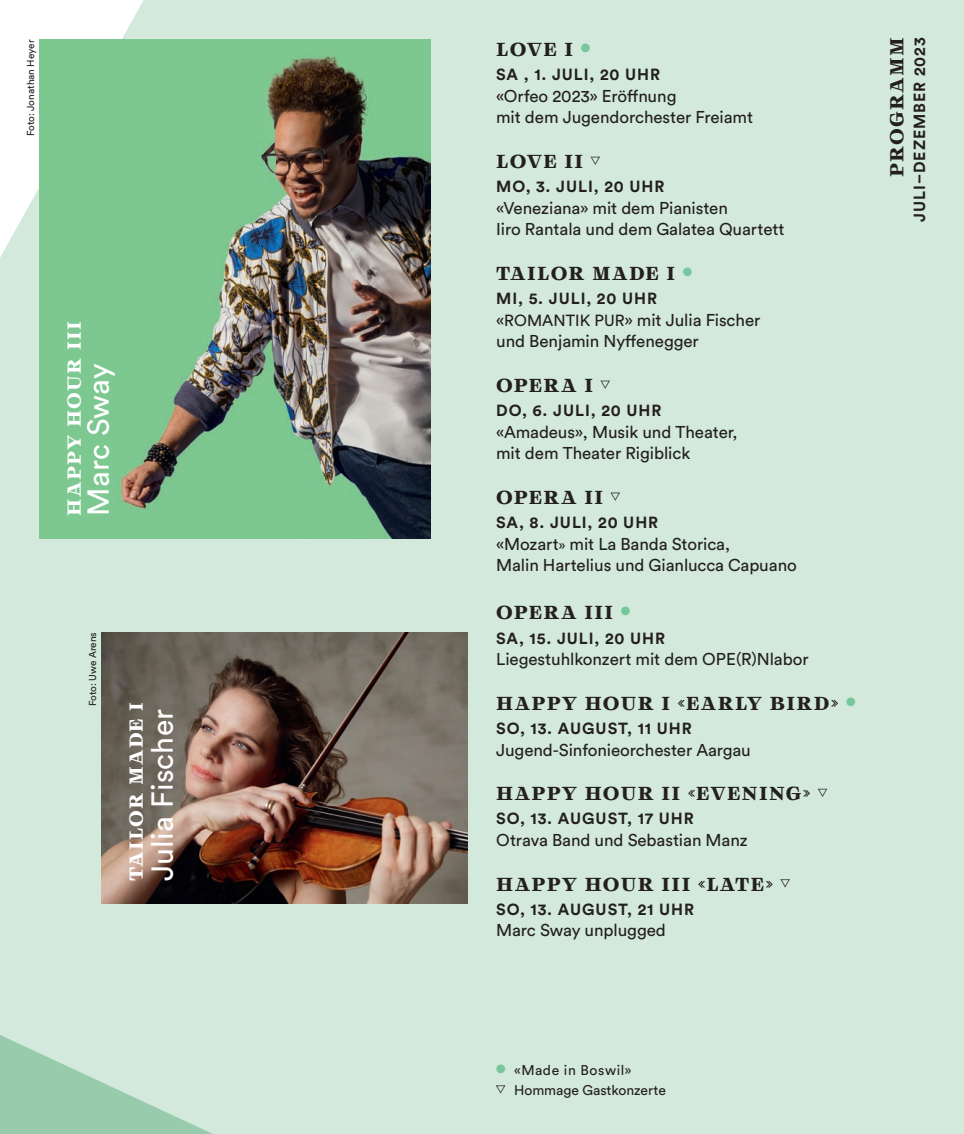
<style>
.page{position:relative;width:964px;height:1134px;background:#d3e9db}
.page>*{position:absolute;margin:0;border:0;box-sizing:border-box;transform-origin:0 0}
._2_Datum{font:30px "Circular Std";letter-spacing:.01em;color:#fff}
._1_Thema{font:900 18px "PP Grafier";letter-spacing:.08em;color:#231f20}
._6_Thema_Bildlegende{font:900 18px "PP Grafier";letter-spacing:.08em;color:#fff}
._2_Datum-2{font:900 18px "PP Grafier";letter-spacing:.08em;color:#231f20}
._4_Programmtext{font:17px/21.6px "Circular Std";letter-spacing:-.005em;color:#231f20}
._2_Datum-3{font:700 16px "Circular Std";letter-spacing:.06em;color:#231f20}
._8_Legenden_klein{font:14px "Circular Std";letter-spacing:-.005em;color:#231f20}
._8_Legenden_klein-2{font:14px "Circular Std";letter-spacing:.04em;color:#231f20}
._8_Legenden_klein-3{font:10px "Circular Std";letter-spacing:-.005em;color:#231f20}
.s1{font-size:16px}
.s2{font-size:14px}
.s3{color:#77c69c}
.s4{color:#57585a}
</style>
<div class="page">
<svg style="left:0;top:578px;width:249px;height:556px;background:#cce5d5"></svg>
<img style="left:40px;top:40px;width:391px;height:498px">
<img style="left:102px;top:632px;width:366px;height:272px">
<p class="_8_Legenden_klein-3" style="left:24px;top:136px;width:98px;rotate:-90deg">Foto: Jonathan Heyer</p>
<p class="_6_Thema_Bildlegende" style="left:62px;top:516px;width:196px;rotate:-90deg">HAPPY HOUR III</p>
<p class="_2_Datum" style="left:80px;top:516px;width:154px;rotate:-90deg">Marc Sway</p>
<p class="_8_Legenden_klein-3" style="left:87px;top:706px;width:75px;rotate:-90deg">Foto: Uwe Arens</p>
<p class="_6_Thema_Bildlegende" style="left:124px;top:881px;width:180px;rotate:-90deg">TAILOR MADE I</p>
<p class="_2_Datum" style="left:144px;top:881px;width:174px;rotate:-90deg">Julia Fischer</p>
<p class="_1_Thema" style="left:496px;top:38px;width:96px">LOVE I <sup>●</sup></p>
<p class="_2_Datum-3" style="left:496px;top:64px;width:165px">SA , 1. JULI, 20 UHR</p>
<p class="_4_Programmtext" style="left:496px;top:85px;width:258px">«Orfeo 2023» Eröffnung<br>mit dem Jugendorchester Freiamt</p>
<p class="_1_Thema" style="left:496px;top:149px;width:105px">LOVE II <sup>▼</sup></p>
<p class="_2_Datum-3" style="left:496px;top:176px;width:170px">MO, 3. JULI, 20 UHR</p>
<p class="_4_Programmtext" style="left:496px;top:197px;width:290px">«Veneziana» mit dem Pianisten<br>Iiro Rantala und dem Galatea Quartett</p>
<p class="_1_Thema" style="left:496px;top:261px;width:198px">TAILOR MADE I <sup>●</sup></p>
<p class="_2_Datum-3" style="left:496px;top:288px;width:162px">MI, 5. JULI, 20 UHR</p>
<p class="_4_Programmtext" style="left:496px;top:309px;width:266px">«<span class="s1">ROMANTIK PUR</span>» mit Julia Fischer und Benjamin Nyffenegger</p>
<p class="_1_Thema" style="left:496px;top:373px;width:115px">OPERA I <sup>▼</sup></p>
<p class="_2_Datum-3" style="left:496px;top:400px;width:167px">DO, 6. JULI, 20 UHR</p>
<p class="_4_Programmtext" style="left:496px;top:421px;width:243px">«Amadeus», Musik und Theater, mit dem Theater Rigiblick</p>
<p class="_1_Thema" style="left:496px;top:485px;width:125px">OPERA II <sup>▼</sup></p>
<p class="_2_Datum-3" style="left:496px;top:512px;width:163px">SA, 8. JULI, 20 UHR</p>
<p class="_4_Programmtext" style="left:496px;top:533px;width:302px">«Mozart<span class="s2">»</span> mit La Banda Storica,<br>Malin Hartelius und Gianlucca Capuano</p>
<p class="_1_Thema" style="left:496px;top:601px;width:136px">OPERA III <sup>●</sup></p>
<p class="_2_Datum-3" style="left:496px;top:628px;width:170px">SA, 15. JULI, 20 UHR</p>
<p class="_4_Programmtext" style="left:496px;top:648px;width:314px">Liegestuhlkonzert mit dem OPE(R)Nlabor</p>
<p class="_1_Thema" style="left:496px;top:691px;width:361px">HAPPY HOUR I «EARLY BIRD» <sup>●</sup></p>
<p class="_2_Datum-3" style="left:496px;top:718px;width:197px">SO, 13. AUGUST, 11 UHR</p>
<p class="_4_Programmtext" style="left:496px;top:738px;width:256px">Jugend-Sinfonieorchester Aargau</p>
<p class="_1_Thema" style="left:496px;top:782px;width:332px">HAPPY HOUR II «EVENING» <sup>▼</sup></p>
<p class="_2_Datum-3" style="left:496px;top:808px;width:199px">SO, 13. AUGUST, 17 UHR</p>
<p class="_4_Programmtext" style="left:496px;top:829px;width:253px">Otrava Band und Sebastian Manz</p>
<p class="_1_Thema" style="left:496px;top:872px;width:295px">HAPPY HOUR III «LATE» <sup>▼</sup></p>
<p class="_2_Datum-3" style="left:496px;top:899px;width:199px">SO, 13. AUGUST, 21 UHR</p>
<p class="_4_Programmtext" style="left:496px;top:919px;width:171px">Marc Sway unplugged</p>
<p class="_2_Datum-2" style="left:885px;top:177px;width:141px;rotate:-90deg">PROGRAMM</p>
<p class="_2_Datum-3" style="left:909px;top:222px;width:186px;rotate:-90deg">JULI–DEZEMBER 2023</p>
<p class="_8_Legenden_klein-2" style="left:496px;top:1061px;width:137px"><span class="s3">●</span> «Made in Boswil»</p>
<p class="_8_Legenden_klein" style="left:496px;top:1081px;width:171px"><span class="s4">▼</span> Hommage Gastkonzerte</p>
</div>
